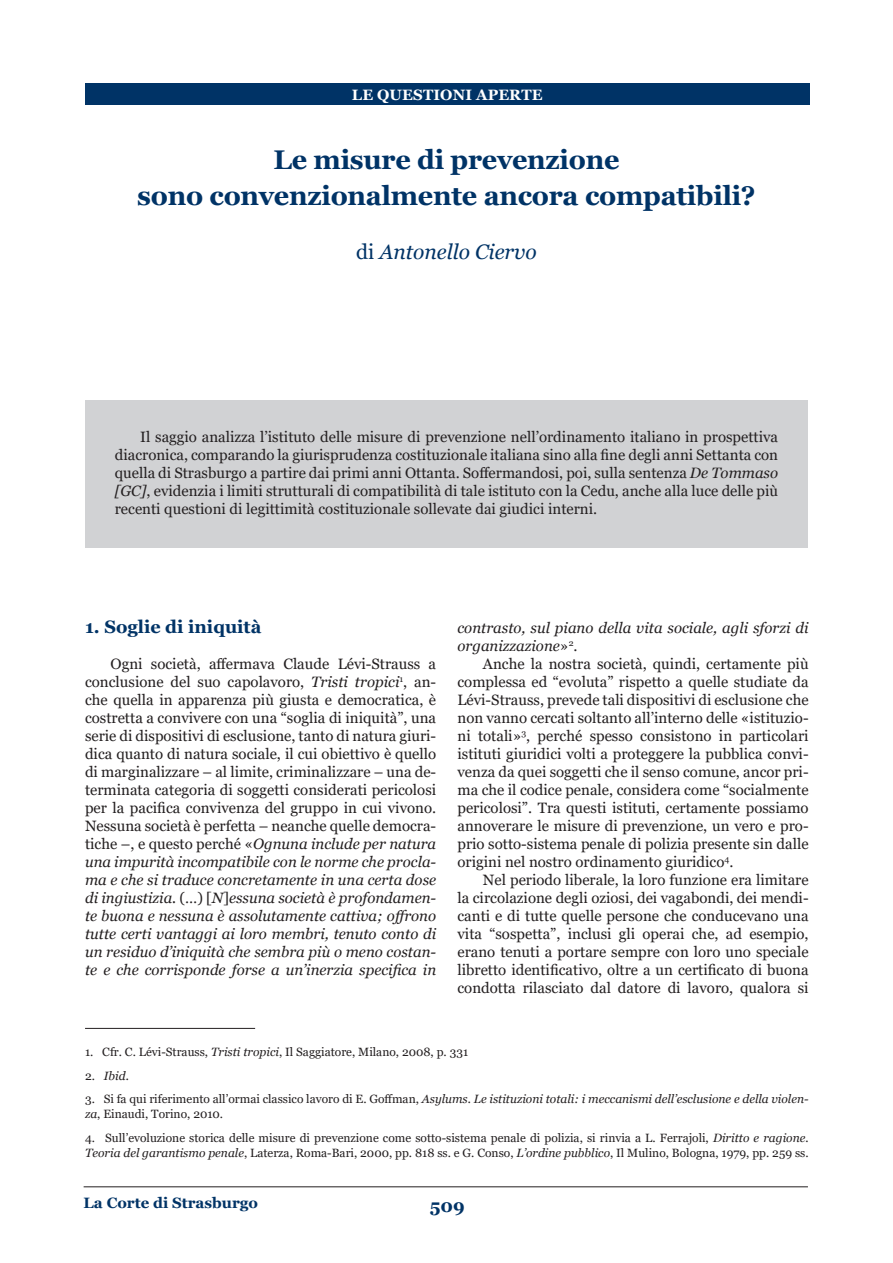
<style>
.page{position:relative;width:893px;height:1263px;background:#fff}
.page>*{position:absolute;margin:0;border:0;box-sizing:border-box;transform-origin:0 0}
.titolo{font:700 27px "Georgia";letter-spacing:-.01em;color:#036}
.t1{font:italic 21px "Georgia";color:#036}
.sottotitolo1{font:700 18px "Georgia";color:#036}
.testo{font:15px/18px "Georgia";color:#231f20;text-align:justify}
.testo-2{font:italic 15px/18px "Georgia";color:#231f20}
.t2{font:700 15px "Georgia";color:#036}
.t3{font:700 15px "Georgia";letter-spacing:.01em;color:#fff}
.nota{font:12px/15px "Georgia";color:#231f20}
.nota-2{font:italic 12px "Georgia";color:#231f20}
.s1{font-style:normal}
.s2{font-style:italic}
</style>
<div class="page">
<hr style="left:84px;top:1186px;width:724px;height:1px;background:#231f20">
<div style="left:85px;top:83px;width:724px;height:22px;background:#036"></div>
<hr style="left:85px;top:1028px;width:170px;height:1px;background:#231f20">
<div style="left:85px;top:401px;width:723px;height:147px;background:#d1d2d4"></div>
<p class="t3" style="left:352px;top:85px;width:192px">LE QUESTIONI APERTE</p>
<p class="titolo" style="left:274px;top:143px;width:347px">Le misure di prevenzione</p>
<p class="titolo" style="left:137px;top:179px;width:620px">sono convenzionalmente ancora compatibili?</p>
<p class="t1" style="left:356px;top:239px;width:182px"><span class="s1">di</span> Antonello Ciervo</p>
<p class="testo" style="left:115px;top:428px;width:665px;text-indent:26px">Il saggio analizza l’istituto delle misure di prevenzione nell’ordinamento italiano in prospettiva diacronica, comparando la giurisprudenza costituzionale italiana sino alla fine degli anni Settanta con quella di Strasburgo a partire dai primi anni Ottanta. Soffermandosi, poi, sulla sentenza <span class="s2">De Tommaso [GC]</span>, evidenzia i limiti strutturali di compatibilità di tale istituto con la Cedu, anche alla luce delle più recenti questioni di legittimità costituzionale sollevate dai giudici interni.</p>
<p class="sottotitolo1" style="left:85px;top:616px;width:178px">1. Soglie di iniquità</p>
<p class="testo" style="left:85px;top:655px;width:353px;text-indent:26px">Ogni società, affermava Claude Lévi-Strauss a conclusione del suo capolavoro, <span class="s2">Tristi tropici</span><sup>1</sup>, an&shy;che quella in apparenza più giusta e democratica, è costretta a convivere con una “soglia di iniquità”, una serie di dispositivi di esclusione, tanto di natura giuri&shy;dica quanto di natura sociale, il cui obiettivo è quello di marginalizzare – al limite, criminalizzare – una de&shy;terminata categoria di soggetti considerati pericolosi per la pacifica convivenza del gruppo in cui vivono.<br>Nessuna società è perfetta – neanche quelle democra&shy;tiche –, e questo perché «<span class="s2">Ognuna include per natura una impurità incompatibile con le norme che procla&shy;ma e che si traduce concretamente in una certa dose di ingiustizia.</span> (…) [<span class="s2">N</span>]<span class="s2">essuna società è profondamen&shy;te buona e nessuna è assolutamente cattiva; offrono tutte certi vantaggi ai loro membri, tenuto conto di un residuo d’iniquità che sembra più o meno costan&shy;te e che corrisponde forse a un’inerzia specifica in</span></p>
<p class="testo-2" style="left:457px;top:619px;width:353px">contrasto, sul piano della vita sociale, agli sforzi di organizzazione<span class="s1">»</span><sup>2</sup><span class="s1">.</span></p>
<p class="testo" style="left:457px;top:655px;width:353px;text-indent:26px">Anche la nostra società, quindi, certamente più complessa ed “evoluta” rispetto a quelle studiate da Lévi-Strauss, prevede tali dispositivi di esclusione che non vanno cercati soltanto all’interno delle «istituzio&shy;ni totali»<sup>3</sup>, perché spesso consistono in particolari istituti giuridici volti a proteggere la pubblica convi&shy;venza da quei soggetti che il senso comune, ancor pri&shy;ma che il codice penale, considera come “socialmente pericolosi”. Tra questi istituti, certamente possiamo annoverare le misure di prevenzione, un vero e pro&shy;prio sotto-sistema penale di polizia presente sin dalle origini nel nostro ordinamento giuridico<sup>4</sup>.</p>
<p class="testo" style="left:457px;top:871px;width:353px;text-indent:26px">Nel periodo liberale, la loro funzione era limitare la circolazione degli oziosi, dei vagabondi, dei mendi&shy;canti e di tutte quelle persone che conducevano una vita “sospetta”, inclusi gli operai che, ad esempio, erano tenuti a portare sempre con loro uno speciale libretto identificativo, oltre a un certificato di buona condotta rilasciato dal datore di lavoro, qualora si</p>
<p class="nota" style="left:85px;top:1045px;width:385px">1. Cfr. C. Lévi-Strauss, <span class="s2">Tristi tropici</span>, Il Saggiatore, Milano, 2008, p. 331</p>
<p class="nota-2" style="left:85px;top:1068px;width:45px"><span class="s1">2.</span> Ibid.</p>
<p class="nota" style="left:85px;top:1092px;width:725px">3. Si fa qui riferimento all’ormai classico lavoro di E. Goffman, <span class="s2">Asylums. Le istituzioni totali: i meccanismi dell’esclusione e della violen&shy;za</span>, Einaudi, Torino, 2010.</p>
<p class="nota" style="left:85px;top:1130px;width:725px">4. Sull’evoluzione storica delle misure di prevenzione come sotto-sistema penale di polizia, si rinvia a L. Ferrajoli, <span class="s2">Diritto e ragione.<br>Teoria del garantismo penale</span>, Laterza, Roma-Bari, 2000, pp. 818 ss. e G. Conso, <span class="s2">L’ordine pubblico</span>, Il Mulino, Bologna, 1979, pp. 259 ss.</p>
<p class="t2" style="left:84px;top:1193px;width:176px">La Corte di Strasburgo</p>
<p class="sottotitolo1" style="left:430px;top:1194px;width:37px">509</p>
</div>
